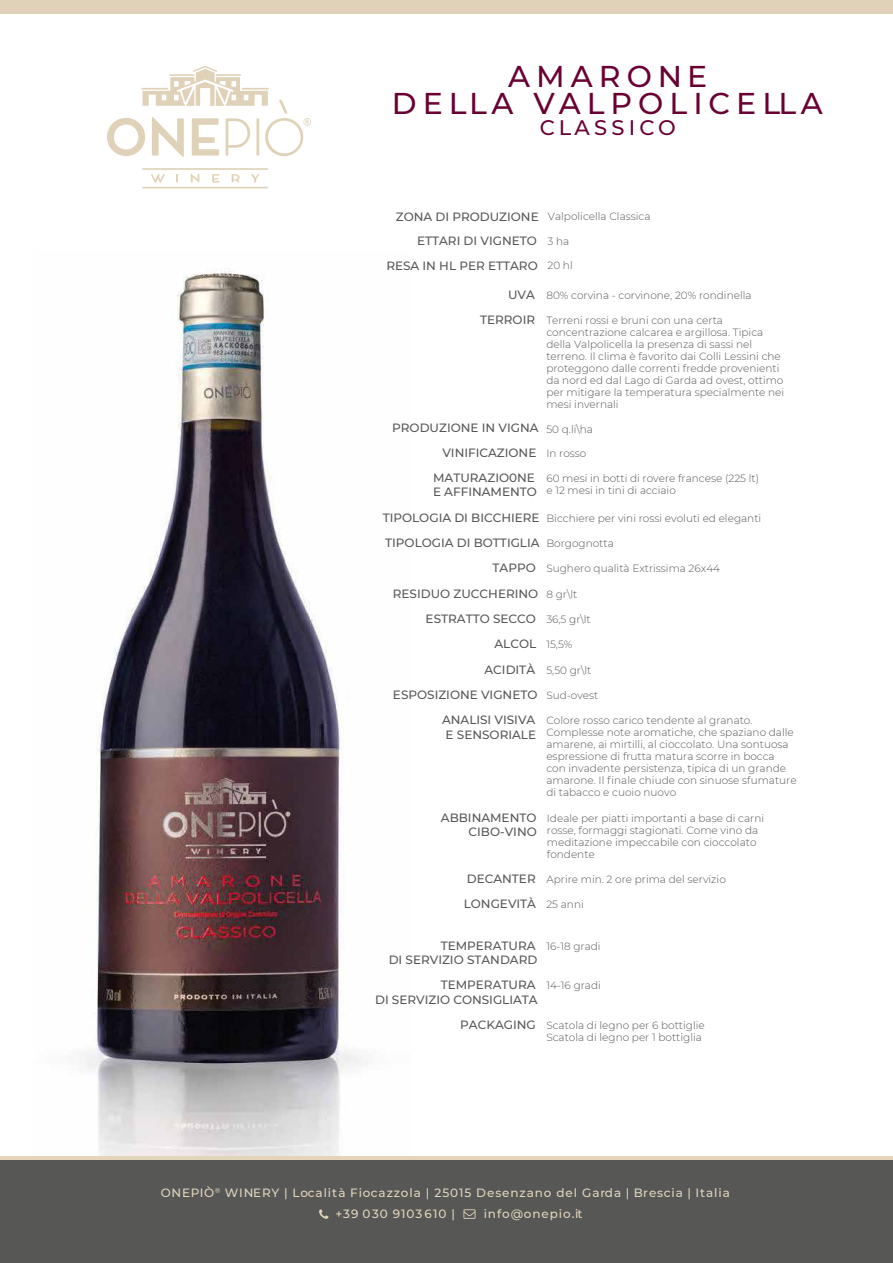
<style>
.page{position:relative;width:893px;height:1263px;background:#fff}
.page>*{position:absolute;margin:0;border:0;box-sizing:border-box;transform-origin:0 0}
.t1{font:500 30px/27px "Montserrat";letter-spacing:.2em;color:#690032;text-align:center}
.t2{font:500 21px "Montserrat";letter-spacing:.195em;color:#690032}
.t3{font:500 12px/14.4px "Montserrat";color:#575756;text-align:right}
.t4{font:500 12px/21px "Montserrat";letter-spacing:.075em;color:#e2d5ba}
.t5{font:300 10.5px/12px "Montserrat";color:#575756}
</style>
<div class="page">
<img style="left:84px;top:271px;width:278px;height:885px">
<div style="left:0;top:1158px;width:893px;height:105px;background:#575756"></div>
<div style="left:0;top:0;width:893px;height:14px;background:#e0d2b8"></div>
<hr style="left:0;top:1156px;width:893px;height:4px;background:#e2d5ba">
<svg style="left:319px;top:1209px;width:9px;height:10px"></svg>
<svg style="left:463px;top:1209px;width:12px;height:10px"></svg>
<svg style="left:107px;top:66px;width:204px;height:122px"></svg>
<h1 class="t1" style="left:392px;top:62px;width:432px">AMARONE<br>DELLA VALPOLICELLA</h1>
<h2 class="t2" style="left:540px;top:113px;width:137px">CLASSICO</h2>
<p class="t3" style="left:386px;top:204px;width:154px;line-height:24.6px">ZONA DI PRODUZIONE<br>ETTARI DI VIGNETO<br>RESA IN HL PER ETTARO</p>
<p class="t3" style="left:480px;top:282px;width:57px;line-height:24.6px">UVA<br>TERROIR</p>
<p class="t5" style="left:548px;top:210px;width:104px">Valpolicella Classica</p>
<p class="t5" style="left:547px;top:235px;width:23px">3 ha</p>
<p class="t5" style="left:547px;top:259px;width:27px">20 hl</p>
<p class="t5" style="left:546px;top:289px;width:207px">80% corvina - corvinone, 20% rondinella</p>
<p class="t5" style="left:546px;top:314px;width:239px">Terreni rossi e bruni con una certa concentrazione calcarea e argillosa. Tipica della Valpolicella la presenza di sassi nel terreno. Il clima è favorito dai Colli Lessini che proteggono dalle correnti fredde provenienti da nord ed dal Lago di Garda ad ovest, ottimo per mitigare la temperatura specialmente nei mesi invernali</p>
<p class="t3" style="left:392px;top:415px;width:148px;line-height:24.6px">PRODUZIONE IN VIGNA<br>VINIFICAZIONE</p>
<p class="t5" style="left:546px;top:422px;width:48px">50 q.li\ha</p>
<p class="t5" style="left:546px;top:447px;width:42px">In rosso</p>
<p class="t3" style="left:433px;top:470px;width:105px;text-align:left">MATURAZIO0NE<br>E AFFINAMENTO</p>
<p class="t3" style="left:383px;top:504px;width:158px;line-height:25.2px;text-align:left">TIPOLOGIA DI BICCHIERE<br>TIPOLOGIA DI BOTTIGLIA</p>
<p class="t5" style="left:546px;top:472px;width:214px">60 mesi in botti di rovere francese (225 lt) e 12 mesi in tini di acciaio</p>
<p class="t5" style="left:546px;top:512px;width:216px">Bicchiere per vini rossi evoluti ed eleganti</p>
<p class="t5" style="left:546px;top:537px;width:69px">Borgognotta</p>
<p class="t3" style="left:492px;top:560px;width:45px">TAPPO</p>
<p class="t5" style="left:546px;top:562px;width:175px">Sughero qualità Extrissima 26x44</p>
<p class="t3" style="left:393px;top:580px;width:147px;line-height:25.3px">RESIDUO ZUCCHERINO<br>ESTRATTO SECCO</p>
<p class="t5" style="left:546px;top:587px;width:32px">8 gr\lt</p>
<p class="t5" style="left:546px;top:613px;width:46px">36,5 gr\lt</p>
<p class="t3" style="left:393px;top:631px;width:146px;line-height:25.3px">ALCOL<br>ACIDITÀ<br>ESPOSIZIONE VIGNETO</p>
<p class="t5" style="left:546px;top:638px;width:28px">15,5%</p>
<p class="t5" style="left:546px;top:663px;width:47px">5,50 gr\lt</p>
<p class="t5" style="left:546px;top:689px;width:54px">Sud-ovest</p>
<p class="t3" style="left:442px;top:712px;width:96px;text-align:left">ANALISI VISIVA<br>E SENSORIALE</p>
<p class="t3" style="left:441px;top:810px;width:97px">ABBINAMENTO<br>CIBO-VINO</p>
<p class="t3" style="left:464px;top:865px;width:74px;line-height:25.3px;text-align:left">DECANTER<br>LONGEVITÀ</p>
<p class="t5" style="left:546px;top:714px;width:252px">Colore rosso carico tendente al granato.<br>Complesse note aromatiche, che spaziano dalle amarene, ai mirtilli, al cioccolato. Una sontuosa espressione di frutta matura scorre in bocca con invadente persistenza, tipica di un grande amarone. Il finale chiude con sinuose sfumature di tabacco e cuoio nuovo</p>
<p class="t5" style="left:547px;top:812px;width:219px">Ideale per piatti importanti a base di carni rosse, formaggi stagionati. Come vino da meditazione impeccabile con cioccolato fondente</p>
<p class="t5" style="left:546px;top:872px;width:181px">Aprire min. 2 ore prima del servizio</p>
<p class="t5" style="left:546px;top:898px;width:39px">25 anni</p>
<p class="t3" style="left:389px;top:938px;width:150px">TEMPERATURA<br>DI SERVIZIO STANDARD</p>
<p class="t5" style="left:546px;top:940px;width:56px">16-18 gradi</p>
<p class="t3" style="left:375px;top:977px;width:164px">TEMPERATURA<br>DI SERVIZIO CONSIGLIATA</p>
<p class="t5" style="left:546px;top:979px;width:56px">14-16 gradi</p>
<p class="t3" style="left:460px;top:1017px;width:77px">PACKAGING</p>
<p class="t5" style="left:546px;top:1019px;width:160px">Scatola di legno per 6 bottiglie<br>Scatola di legno per 1 bottiglia</p>
<p class="t4" style="left:335px;top:1182px;width:396px;text-indent:-175px">ONEPIÒ<sup>®</sup> WINERY | Località Fiocazzola | 25015 Desenzano del Garda | Brescia | Italia +39 030 9103 610 |</p>
<p class="t4" style="left:484px;top:1203px;width:100px">info@onepio.it</p>
</div>
